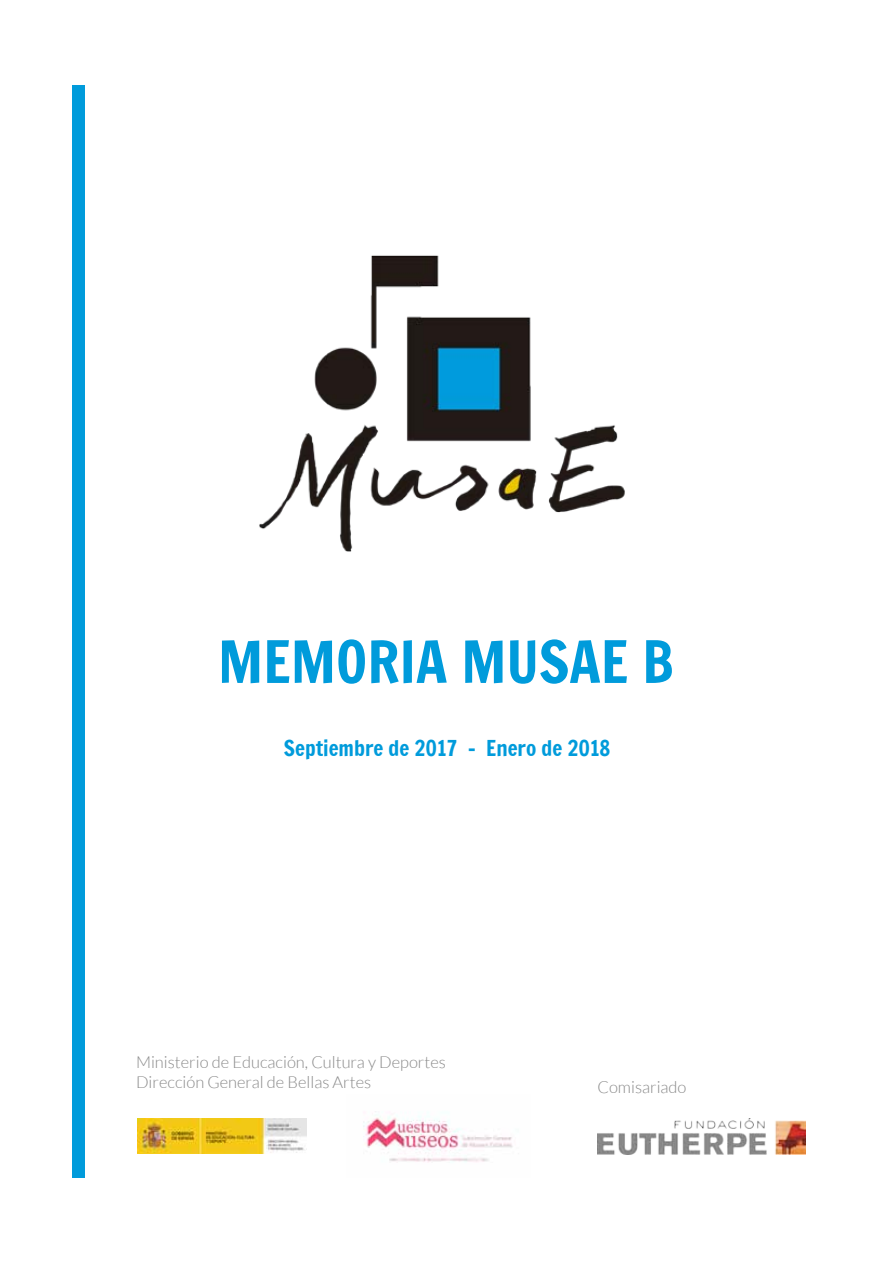
<style>
.page{position:relative;width:893px;height:1263px;background:#fff}
.page>*{position:absolute;margin:0;border:0;box-sizing:border-box;transform-origin:0 0}
.t1{font:57px "Francois One";color:#009bdb}
.t2{font:21px "Francois One";color:#009bdb}
.t3{font:300 16.5px/19.8px "Lato";color:#898989}
</style>
<div class="page">
<img style="left:598px;top:1118px;width:208px;height:37px">
<img style="left:259px;top:255px;width:366px;height:297px">
<img style="left:137px;top:1118px;width:170px;height:36px">
<div style="left:72px;top:85px;width:13px;height:1093px;background:#009bdb"></div>
<img style="left:363px;top:1116px;width:150px;height:46px">
<h1 class="t1" style="left:218px;top:630px;width:457px">MEMORIA MUSAE B</h1>
<p class="t2" style="left:284px;top:737px;width:328px">Septiembre de 2017 - Enero de 2018</p>
<p class="t3" style="left:136px;top:1052px;width:311px">Ministerio de Educación, Cultura y Deportes<br>Dirección General de Bellas Artes</p>
<p class="t3" style="left:597px;top:1078px;width:91px">Comisariado</p>
</div>
